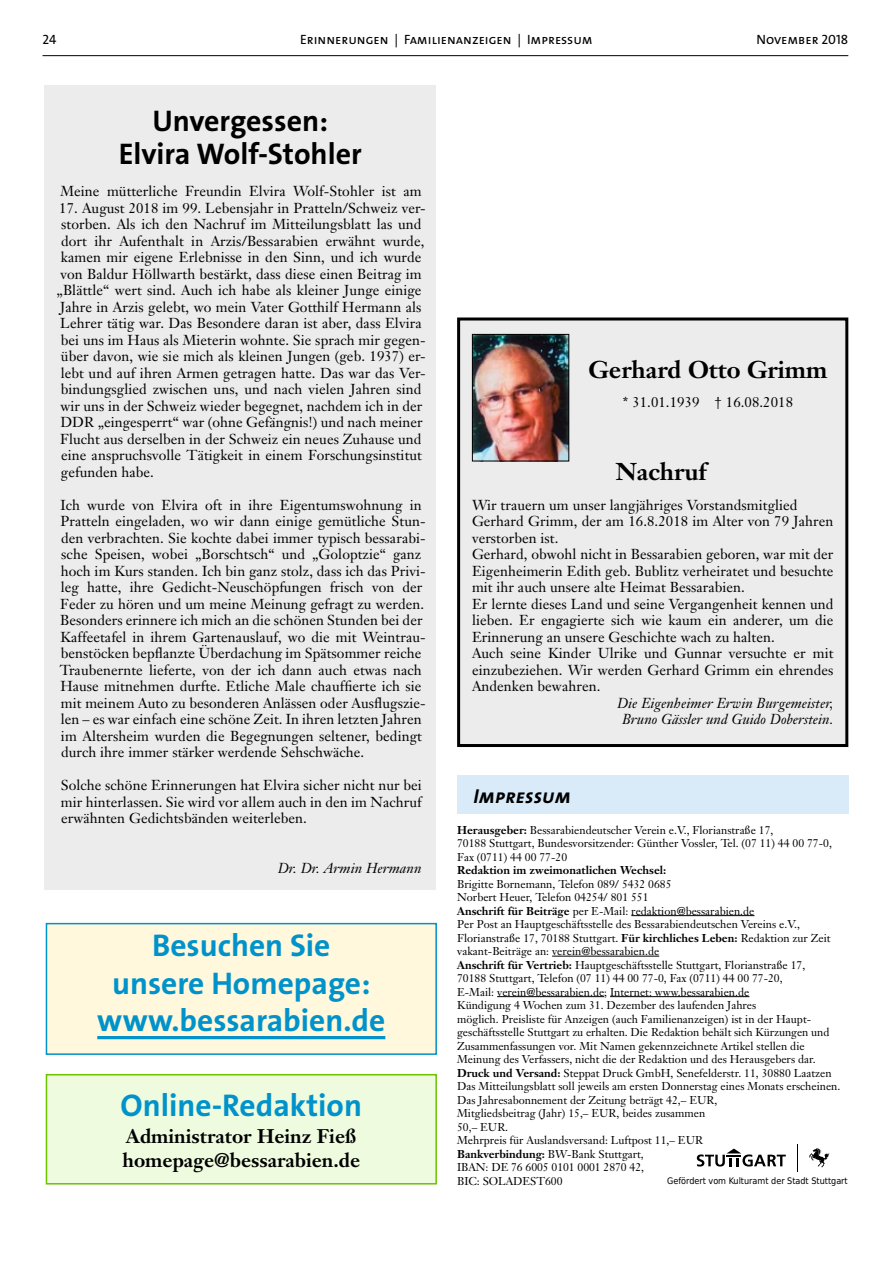
<style>
.page{position:relative;width:893px;height:1263px;background:#fff}
.page>*{position:absolute;margin:0;border:0;box-sizing:border-box;transform-origin:0 0}
.t1{font:700 31.5px/37.5px "The Sans B7";color:#0092ca;text-align:center}
.t2{font:700 30px/33px "The Sans B7";color:#000;text-align:center}
.t3{font:700 24px "Janson Text";color:#000}
.t4{font:italic 20.25px "The Sans Bold Caps";letter-spacing:.005em;color:#000}
.t5{font:700 19.5px/23.4px "Janson Text";color:#000}
.t6{font:14.25px/16.5px "Janson Text";letter-spacing:.005em;color:#000}
.t7{font:italic 14.25px/16.5px "Janson Text";letter-spacing:.005em;color:#000;text-align:center}
.t8{font:13.5px "The Sans Caps";color:#000}
.t9{font:11.25px/13.5px "Janson Text";color:#000}
.t10{font:700 11.25px "Janson Text";color:#000}
.t11{font:9px "DejaVu Sans Condensed";color:#000}
.s1{font-weight:700}
</style>
<div class="page">
<hr style="left:43px;top:55px;width:805px;height:1px;background:#000">
<div style="left:45px;top:85px;width:391px;height:804px;background:#ececec"></div>
<hr style="left:631px;top:915px;width:123px;height:1px;background:#000">
<hr style="left:552px;top:956px;width:107px;height:1px;background:#000">
<hr style="left:497px;top:996px;width:107px;height:1px;background:#000">
<hr style="left:610px;top:996px;width:139px;height:1px;background:#000">
<div style="left:457px;top:775px;width:391px;height:38px;background:#d9eaf9"></div>
<svg style="left:697px;top:1148px;width:89px;height:18px"></svg>
<svg style="left:809px;top:1148px;width:20px;height:19px"></svg>
<svg style="left:797px;top:1144px;width:1px;height:28px"></svg>
<div style="left:46px;top:1075px;width:390px;height:109px;background:#eefbde"></div>
<div style="left:46px;top:1074px;width:391px;height:110px;border:2px solid #6cc300"></div>
<div style="left:46px;top:924px;width:390px;height:130px;background:#fff8dc"></div>
<hr style="left:97px;top:1036px;width:288px;height:3px;background:#0092ca">
<div style="left:46px;top:923px;width:391px;height:132px;border:2px solid #0092ca"></div>
<div style="left:459px;top:319px;width:388px;height:426px;background:#ececec"></div>
<div style="left:457px;top:317px;width:391px;height:430px;border:3px solid #000"></div>
<img style="left:474px;top:336px;width:93px;height:123px">
<div style="left:472px;top:334px;width:97px;height:127px;border:1px solid #000"></div>
<p class="t8" style="left:43px;top:28px;width:16px">24</p>
<p class="t8" style="left:300px;top:28px;width:294px">Erinnerungen | Familienanzeigen | Impressum</p>
<p class="t8" style="left:757px;top:28px;width:93px">November 2018</p>
<h2 class="t2" style="left:119px;top:105px;width:245px">Unvergessen:<br>Elvira Wolf-Stohler</h2>
<p class="t6" style="left:60px;top:183px;width:363px">Meine mütterliche Freundin Elvira Wolf-Stohler ist am</p>
<p class="t6" style="left:59px;top:199px;width:368px">17. August 2018 im 99. Lebensjahr in Pratteln/Schweiz ver-</p>
<p class="t6" style="left:61px;top:216px;width:362px">storben. Als ich den Nachruf im Mitteilungsblatt las und</p>
<p class="t6" style="left:61px;top:232px;width:365px">dort ihr Aufenthalt in Arzis/Bessarabien erwähnt wurde,</p>
<p class="t6" style="left:61px;top:249px;width:362px">kamen mir eigene Erlebnisse in den Sinn, und ich wurde</p>
<p class="t6" style="left:61px;top:265px;width:363px">von Baldur Höllwarth bestärkt, dass diese einen Beitrag im</p>
<p class="t6" style="left:57px;top:282px;width:366px">„Blättle“ wert sind. Auch ich habe als kleiner Junge einige</p>
<p class="t6" style="left:60px;top:298px;width:363px">Jahre in Arzis gelebt, wo mein Vater Gotthilf Hermann als</p>
<p class="t6" style="left:60px;top:315px;width:363px">Lehrer tätig war. Das Besondere daran ist aber, dass Elvira</p>
<p class="t6" style="left:61px;top:331px;width:366px">bei uns im Haus als Mieterin wohnte. Sie sprach mir gegen-</p>
<p class="t6" style="left:61px;top:348px;width:366px">über davon, wie sie mich als kleinen Jungen (geb. 1937) er-</p>
<p class="t6" style="left:61px;top:364px;width:366px">lebt und auf ihren Armen getragen hatte. Das war das Ver-</p>
<p class="t6" style="left:61px;top:381px;width:362px">bindungsglied zwischen uns, und nach vielen Jahren sind</p>
<p class="t6" style="left:60px;top:397px;width:364px">wir uns in der Schweiz wieder begegnet, nachdem ich in der</p>
<p class="t6" style="left:60px;top:414px;width:364px">DDR „eingesperrt“ war (ohne Gefängnis!) und nach meiner</p>
<p class="t6" style="left:60px;top:430px;width:363px">Flucht aus derselben in der Schweiz ein neues Zuhause und</p>
<p class="t6" style="left:61px;top:447px;width:362px">eine anspruchsvolle Tätigkeit in einem Forschungsinstitut</p>
<p class="t6" style="left:61px;top:463px;width:95px">gefunden habe.</p>
<p class="t6" style="left:60px;top:496px;width:367px">Ich wurde von Elvira oft in ihre Eigentumswohnung in Pratteln eingeladen, wo wir dann einige gemütliche Stun&shy;den verbrachten. Sie kochte dabei immer typisch bessarabi&shy;sche Speisen, wobei „Borschtsch“ und „Goloptzie“ ganz hoch im Kurs standen. Ich bin ganz stolz, dass ich das Privi&shy;leg hatte, ihre Gedicht-Neuschöpfungen frisch von der Feder zu hören und um meine Meinung gefragt zu werden.<br>Besonders erinnere ich mich an die schönen Stunden bei der Kaffeetafel in ihrem Gartenauslauf, wo die mit Weintrau&shy;benstöcken bepflanzte Überdachung im Spätsommer reiche Traubenernte lieferte, von der ich dann auch etwas nach Hause mitnehmen durfte. Etliche Male chauffierte ich sie mit meinem Auto zu besonderen Anlässen oder Ausflugszie&shy;len – es war einfach eine schöne Zeit. In ihren letzten Jahren im Altersheim wurden die Begegnungen seltener, bedingt durch ihre immer stärker werdende Sehschwäche.</p>
<p class="t6" style="left:61px;top:777px;width:363px;text-align:justify">Solche schöne Erinnerungen hat Elvira sicher nicht nur bei mir hinterlassen. Sie wird vor allem auch in den im Nachruf erwähnten Gedichtsbänden weiterleben.</p>
<p class="t7" style="left:278px;top:860px;width:145px">Dr. Dr. Armin Hermann</p>
<h1 class="t1" style="left:97px;top:928px;width:290px">Besuchen Sie<br>unsere Homepage: www.bessarabien.de</h1>
<h1 class="t1" style="left:121px;top:1087px;width:243px">Online-Redaktion</h1>
<h3 class="t5" style="left:122px;top:1124px;width:239px">Administrator Heinz Fieß homepage@bessarabien.de</h3>
<h3 class="t3" style="left:588px;top:354px;width:241px">Gerhard Otto Grimm</h3>
<p class="t6" style="left:623px;top:394px;width:172px">* 31.01.1939 † 16.08.2018</p>
<h3 class="t3" style="left:616px;top:457px;width:92px">Nachruf</h3>
<p class="t6" style="left:472px;top:496px;width:363px">Wir trauern um unser langjähriges Vorstandsmitglied Gerhard Grimm, der am 16.8.2018 im Alter von 79 Jahren verstorben ist.<br>Gerhard, obwohl nicht in Bessarabien geboren, war mit der Eigenheimerin Edith geb. Bublitz verheiratet und besuchte mit ihr auch unsere alte Heimat Bessarabien.<br>Er lernte dieses Land und seine Vergangenheit kennen und lieben. Er engagierte sich wie kaum ein anderer, um die Erinnerung an unsere Geschichte wach zu halten.<br>Auch seine Kinder Ulrike und Gunnar versuchte er mit einzubeziehen. Wir werden Gerhard Grimm ein ehrendes Andenken bewahren.</p>
<p class="t7" style="left:617px;top:695px;width:218px">Die Eigenheimer Erwin Burgemeister,<br>Bruno Gässler und Guido Doberstein.</p>
<h3 class="t4" style="left:473px;top:779px;width:99px">Impressum</h3>
<p class="t9" style="left:457px;top:823px;width:376px"><span class="s1">Herausgeber:</span> Bessarabiendeutscher Verein e.V., Florianstraße 17,<br>70188 Stuttgart, Bundesvorsitzender: Günther Vossler, Tel. (07 11) 44 00 77-0,<br>Fax (0711) 44 00 77-20</p>
<p class="t10" style="left:457px;top:863px;width:211px">Redaktion im zweimonatlichen Wechsel:</p>
<p class="t9" style="left:457px;top:877px;width:385px">Brigitte Bornemann, Telefon 089/ 5432 0685<br>Norbert Heuer, Telefon 04254/ 801 551<br><span class="s1">Anschrift für Beiträge</span> per E-Mail: redaktion@bessarabien.de<br>Per Post an Hauptgeschäftsstelle des Bessarabiendeutschen Vereins e.V., Florianstraße 17, 70188 Stuttgart. <span class="s1">Für kirchliches Leben:</span> Redaktion zur Zeit vakant-Beiträge an: verein@bessarabien.de<br><span class="s1">Anschrift für Vertrieb:</span> Hauptgeschäftsstelle Stuttgart, Florianstraße 17,<br>70188 Stuttgart, Telefon (07 11) 44 00 77-0, Fax (0711) 44 00 77-20,<br>E-Mail: verein@bessarabien.de; Internet: www.bessarabien.de<br>Kündigung 4 Wochen zum 31. Dezember des laufenden Jahres<br>möglich. Preisliste für Anzeigen (auch Familienanzeigen) ist in der Haupt&shy;geschäftsstelle Stuttgart zu erhalten. Die Redaktion behält sich Kürzungen und Zusammenfassungen vor. Mit Namen gekennzeichnete Artikel stellen die Meinung des Verfassers, nicht die der Redaktion und des Herausgebers dar.<br><span class="s1">Druck und Versand:</span> Steppat Druck GmbH, Senefelderstr. 11, 30880 Laatzen Das Mitteilungsblatt soll jeweils am ersten Donnerstag eines Monats erscheinen.<br>Das Jahresabonnement der Zeitung beträgt 42,– EUR,<br>Mitgliedsbeitrag (Jahr) 15,– EUR, beides zusammen<br>50,– EUR.<br>Mehrpreis für Auslandsversand: Luftpost 11,– EUR<br><span class="s1">Bankverbindung:</span> BW-Bank Stuttgart,<br>IBAN: DE 76 6005 0101 0001 2870 42,<br>BIC: SOLADEST600</p>
<p class="t11" style="left:667px;top:1173px;width:182px">Gefördert vom Kulturamt der Stadt Stuttgart</p>
</div>
